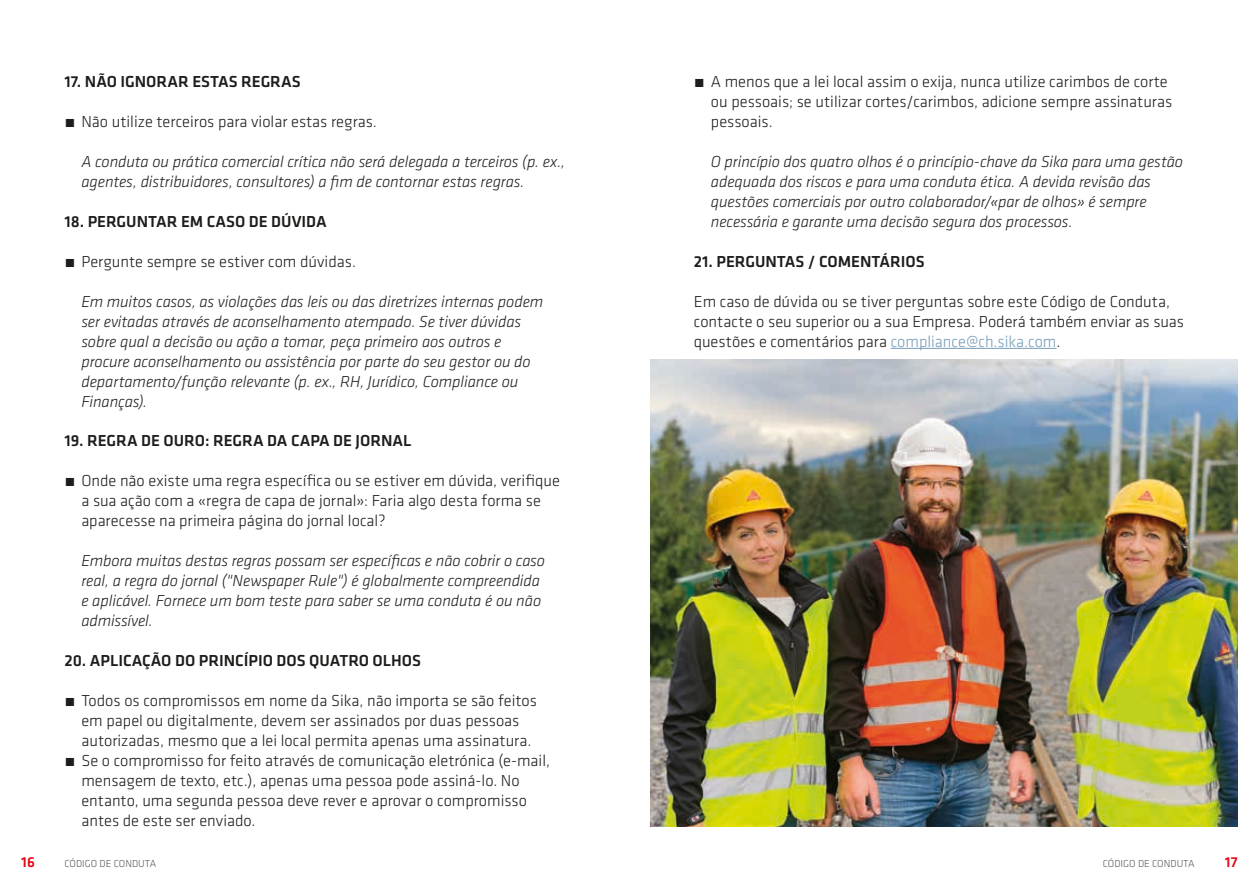
<style>
.page{position:relative;width:1259px;height:893px;background:#fff}
.page>*{position:absolute;margin:0;border:0;box-sizing:border-box;transform-origin:0 0}
.SI_Klavica_List_01{font:300 16.5px/20px "Klavika";color:#1d1d1b}
.t1{font:italic 300 16.5px/20px "Klavika";letter-spacing:-.005em;color:#1d1d1b}
.Sub-chapter{font:500 16.5px "Klavika";color:#1d1d1b}
.t2{font:500 15px "Klavika";color:#e30614}
.t3{font:300 10.5px "Klavika";color:#575756}
.s1{color:#769db8}
</style>
<div class="page">
<img style="left:651px;top:360px;width:586px;height:467px">
<hr style="left:890px;top:348px;width:166px;height:1px;background:#769db8">
<p class="Sub-chapter" style="left:64px;top:71px;width:238px">17. NÃO IGNORAR ESTAS REGRAS</p>
<p class="SI_Klavica_List_01" style="left:64px;top:112px;width:314px">́ Não utilize terceiros para violar estas regras.</p>
<p class="t1" style="left:81px;top:151px;width:485px">A conduta ou prática comercial crítica não será delegada a terceiros (p. ex., agentes, distribuidores, consultores) a fim de contornar estas regras.</p>
<p class="Sub-chapter" style="left:64px;top:210px;width:264px">18. PERGUNTAR EM CASO DE DÚVIDA</p>
<p class="SI_Klavica_List_01" style="left:64px;top:251px;width:293px">́ Pergunte sempre se estiver com dúvidas.</p>
<p class="t1" style="left:81px;top:291px;width:463px">Em muitos casos, as violações das leis ou das diretrizes internas podem ser evitadas através de aconselhamento atempado. Se tiver dúvidas sobre qual a decisão ou ação a tomar, peça primeiro aos outros e procure aconselhamento ou assistência por parte do seu gestor ou do departamento/função relevante (p. ex., RH, Jurídico, Compliance ou Finanças).</p>
<p class="Sub-chapter" style="left:64px;top:430px;width:349px">19. REGRA DE OURO: REGRA DA CAPA DE JORNAL</p>
<p class="SI_Klavica_List_01" style="left:81px;top:471px;width:480px;text-indent:-17px">́ Onde não existe uma regra específica ou se estiver em dúvida, verifique a sua ação com a «regra de capa de jornal»: Faria algo desta forma se aparecesse na primeira página do jornal local?</p>
<p class="t1" style="left:81px;top:550px;width:465px">Embora muitas destas regras possam ser específicas e não cobrir o caso real, a regra do jornal ("Newspaper Rule") é globalmente compreendida e aplicável. Fornece um bom teste para saber se uma conduta é ou não admissível.</p>
<p class="Sub-chapter" style="left:64px;top:649px;width:358px">20. APLICAÇÃO DO PRINCÍPIO DOS QUATRO OLHOS</p>
<p class="SI_Klavica_List_01" style="left:81px;top:690px;width:457px;text-indent:-17px">́ Todos os compromissos em nome da Sika, não importa se são feitos em papel ou digitalmente, devem ser assinados por duas pessoas autorizadas, mesmo que a lei local permita apenas uma assinatura.</p>
<p class="SI_Klavica_List_01" style="left:81px;top:750px;width:470px;text-indent:-17px">́ Se o compromisso for feito através de comunicação eletrónica (e-mail, mensagem de texto, etc.), apenas uma pessoa pode assiná-lo. No entanto, uma segunda pessoa deve rever e aprovar o compromisso antes de este ser enviado.</p>
<p class="SI_Klavica_List_01" style="left:711px;top:72px;width:463px;text-indent:-17px">́ A menos que a lei local assim o exija, nunca utilize carimbos de corte ou pessoais; se utilizar cortes/carimbos, adicione sempre assinaturas pessoais.</p>
<p class="t1" style="left:711px;top:151px;width:474px">O princípio dos quatro olhos é o princípio-chave da Sika para uma gestão adequada dos riscos e para uma conduta ética. A devida revisão das questões comerciais por outro colaborador/«par de olhos» é sempre necessária e garante uma decisão segura dos processos.</p>
<p class="Sub-chapter" style="left:694px;top:250px;width:232px">21. PERGUNTAS / COMENTÁRIOS</p>
<p class="SI_Klavica_List_01" style="left:694px;top:291px;width:491px">Em caso de dúvida ou se tiver perguntas sobre este Código de Conduta, contacte o seu superior ou a sua Empresa. Poderá também enviar as suas questões e comentários para <span class="s1">compliance@ch.sika.com</span>.</p>
<p class="t2" style="left:21px;top:852px;width:15px">16</p>
<p class="t3" style="left:64px;top:857px;width:93px">CÓDIGO DE CONDUTA</p>
<p class="t3" style="left:1102px;top:857px;width:93px">CÓDIGO DE CONDUTA</p>
<p class="t2" style="left:1224px;top:852px;width:14px">17</p>
</div>
